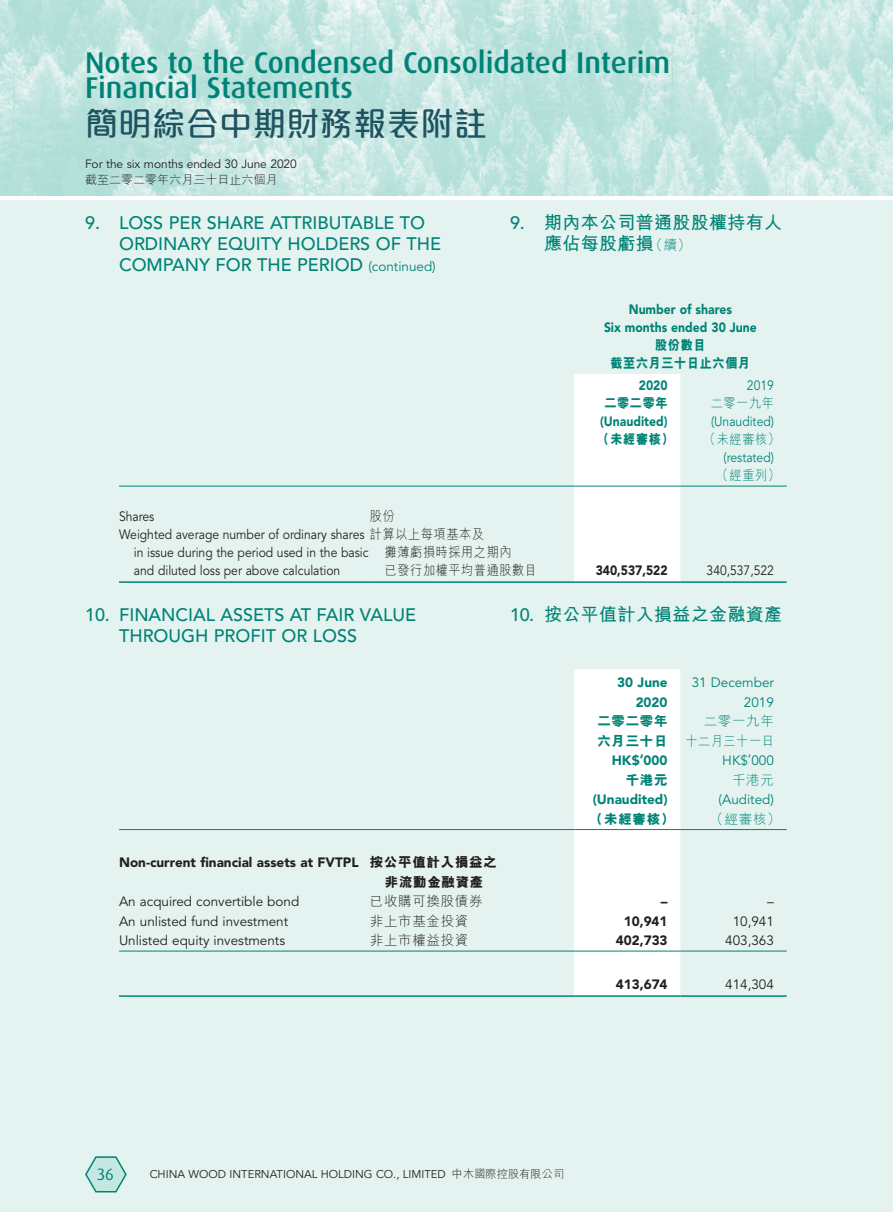
<style>
.page{position:relative;width:893px;height:1212px;background:#fff}
.page>*{position:absolute;margin:0;border:0;box-sizing:border-box;transform-origin:0 0}
.t1{font:500 33px "M Elle HK";letter-spacing:.015em;color:#1f5261}
.t2{font:500 30px/25.5px "Dax";letter-spacing:-.005em;color:#008376}
.Heading_1{font:500 18px/21px "Avenir LT Std";color:#008376}
.C_Heading_1{font:700 18px/21px "M Hei HK";letter-spacing:.02em;color:#008376}
.t3{font:16.5px "Dax";color:#008376}
.Body_Text{font:13.5px/18px "Avenir LT Std";color:#231f20;scale:.9 1}
.Body_Text-2{font:13.5px "Avenir LT Std";color:#231f20}
.Body_Text-3{font:900 13.5px "Avenir LT Std";color:#231f20}
.Body_Text-4{font:900 13.5px "Avenir LT Std";color:#008376;scale:.9 1}
.Body_Text-5{font:13.5px "Avenir LT Std";color:#008376}
.Body_Text-6{font:900 13.5px "Avenir LT Std";color:#008376}
.Body_Text-7{font:800 13.5px "M Hei HK";letter-spacing:.05em;color:#008376;scale:.9 1}
.Body_Text-8{font:13.5px "Avenir LT Std";color:#008376;scale:.9 1}
.Body_Text-9{font:300 13.5px/18px "M Hei HK";letter-spacing:.05em;color:#231f20;scale:.9 1}
.Body_Text-10{font:300 13.5px "M Hei HK";letter-spacing:.05em;color:#008376;scale:.9 1}
.Body_Text-11{font:300 13.5px "M Hei HK";letter-spacing:.05em;color:#231f20}
.Body_Text-12{font:800 13.5px "M Hei HK";letter-spacing:.05em;color:#008376}
.Body_Text-13{font:800 13.5px/19.5px "M Hei HK";letter-spacing:.05em;color:#231f20;text-align:center}
.Body_Text-14{font:300 13.5px "M Hei HK";letter-spacing:.05em;color:#008376}
.Body_Text-15{font:900 13.5px "Avenir LT Std";color:#231f20;scale:.9 1}
.t4{font:12px "Avenir LT Std";letter-spacing:-.005em;color:#231f20}
.t5{font:300 12px "M Hei HK";letter-spacing:.005em;color:#231f20}
.t6{font:11.25px "Avenir LT Std";color:#231f20}
.s1{font-weight:400;font-size:13.5px}
.s2{font-family:"Avenir LT Std";font-weight:500}
.s3{font-weight:300;font-size:13.5px}
.s4{font-family:"M Hei HK";font-weight:300}
</style>
<div class="page">
<div style="left:0;top:200px;width:893px;height:1012px;background:#e4f3f0"></div>
<img style="left:0;top:0;width:893px;height:195px">
<svg style="left:85px;top:1156px;width:42px;height:37px"></svg>
<div style="left:574px;top:374px;width:106px;height:207px;background:#fff"></div>
<hr style="left:119px;top:486px;width:251px;height:1px;background:#008376">
<hr style="left:370px;top:486px;width:204px;height:1px;background:#008376">
<hr style="left:574px;top:486px;width:106px;height:1px;background:#008376">
<hr style="left:680px;top:486px;width:107px;height:1px;background:#008376">
<hr style="left:119px;top:581px;width:251px;height:2px;background:#008376">
<hr style="left:370px;top:581px;width:204px;height:2px;background:#008376">
<hr style="left:574px;top:581px;width:106px;height:2px;background:#008376">
<hr style="left:680px;top:581px;width:107px;height:2px;background:#008376">
<div style="left:574px;top:669px;width:106px;height:326px;background:#fff"></div>
<hr style="left:119px;top:829px;width:251px;height:1px;background:#008376">
<hr style="left:370px;top:829px;width:204px;height:1px;background:#008376">
<hr style="left:574px;top:829px;width:106px;height:1px;background:#008376">
<hr style="left:680px;top:829px;width:107px;height:1px;background:#008376">
<hr style="left:119px;top:951px;width:251px;height:1px;background:#008376">
<hr style="left:370px;top:951px;width:204px;height:1px;background:#008376">
<hr style="left:574px;top:951px;width:106px;height:1px;background:#008376">
<hr style="left:680px;top:951px;width:107px;height:1px;background:#008376">
<hr style="left:119px;top:995px;width:251px;height:2px;background:#008376">
<hr style="left:370px;top:995px;width:204px;height:2px;background:#008376">
<hr style="left:574px;top:995px;width:106px;height:2px;background:#008376">
<hr style="left:680px;top:995px;width:107px;height:2px;background:#008376">
<h2 class="t2" style="left:85px;top:50px;width:587px">Notes to the Condensed Consolidated Interim<br>Financial Statements</h2>
<h1 class="t1" style="left:85px;top:107px;width:404px">簡明綜合中期財務報表附註</h1>
<p class="t4" style="left:85px;top:157px;width:213px">For the six months ended 30 June 2020</p>
<p class="t5" style="left:85px;top:174px;width:194px">截至二零二零年六月三十日止六個月</p>
<p class="Heading_1" style="left:119px;top:212px;width:323px;text-indent:-34px">9. LOSS PER SHARE ATTRIBUTABLE TO<br>ORDINARY EQUITY HOLDERS OF THE<br>COMPANY FOR THE PERIOD <span class="s1">(continued)</span></p>
<p class="C_Heading_1" style="left:544px;top:210px;width:239px;text-indent:-34px"><span class="s2">9.</span> 期內本公司普通股股權持有人應佔每股虧損<span class="s3">（續）</span></p>
<p class="Body_Text-4" style="left:629px;top:301px;width:116px">Number of shares</p>
<p class="Body_Text-4" style="left:604px;top:319px;width:171px">Six months ended 30 June</p>
<p class="Body_Text-7" style="left:655px;top:338px;width:58px">股份數目</p>
<p class="Body_Text-7" style="left:610px;top:356px;width:157px">截至六月三十日止六個月</p>
<p class="Body_Text-4" style="left:639px;top:377px;width:33px">2020</p>
<p class="Body_Text-8" style="left:747px;top:378px;width:31px">2019</p>
<p class="Body_Text-7" style="left:604px;top:396px;width:72px">二零二零年</p>
<p class="Body_Text-10" style="left:711px;top:396px;width:72px">二零一九年</p>
<p class="Body_Text-4" style="left:600px;top:413px;width:76px">(Unaudited)</p>
<p class="Body_Text-8" style="left:711px;top:414px;width:71px">(Unaudited)</p>
<p class="Body_Text-7" style="left:597px;top:432px;width:87px">（未經審核）</p>
<p class="Body_Text-10" style="left:704px;top:432px;width:86px">（未經審核）</p>
<p class="Body_Text-8" style="left:723px;top:450px;width:57px">(restated)</p>
<p class="Body_Text-10" style="left:716px;top:468px;width:72px">（經重列）</p>
<p class="Body_Text" style="left:119px;top:507px;width:41px">Shares</p>
<p class="Body_Text-9" style="left:370px;top:507px;width:29px">股份</p>
<p class="Body_Text" style="left:134px;top:525px;width:390px;text-indent:-15px">Weighted average number of ordinary shares <span class="s4">計算以上每項基本及</span>in issue during the period used in the basic<br>and diluted loss per above calculation</p>
<p class="Body_Text-9" style="left:385px;top:543px;width:171px">攤薄虧損時採用之期內<br>已發行加權平均普通股數目</p>
<p class="Body_Text-15" style="left:596px;top:562px;width:81px">340,537,522</p>
<p class="Body_Text" style="left:707px;top:561px;width:76px">340,537,522</p>
<p class="Heading_1" style="left:119px;top:605px;width:298px;text-indent:-34px">10. FINANCIAL ASSETS AT FAIR VALUE<br>THROUGH PROFIT OR LOSS</p>
<p class="C_Heading_1" style="left:510px;top:603px;width:273px"><span class="s2">10.</span> 按公平值計入損益之金融資產</p>
<p class="Body_Text-6" style="left:617px;top:674px;width:52px">30 June</p>
<p class="Body_Text-6" style="left:636px;top:694px;width:33px">2020</p>
<p class="Body_Text-12" style="left:597px;top:714px;width:72px">二零二零年</p>
<p class="Body_Text-12" style="left:597px;top:734px;width:72px">六月三十日</p>
<p class="Body_Text-5" style="left:692px;top:675px;width:84px">31 December</p>
<p class="Body_Text-5" style="left:744px;top:694px;width:31px">2019</p>
<p class="Body_Text-14" style="left:704px;top:714px;width:72px">二零一九年</p>
<p class="Body_Text-10" style="left:685px;top:734px;width:100px">十二月三十一日</p>
<p class="Body_Text-6" style="left:612px;top:752px;width:57px">HK$’000</p>
<p class="Body_Text-5" style="left:722px;top:753px;width:53px">HK$’000</p>
<p class="Body_Text-12" style="left:626px;top:773px;width:43px">千港元</p>
<p class="Body_Text-14" style="left:732px;top:773px;width:43px">千港元</p>
<p class="Body_Text-6" style="left:593px;top:791px;width:76px">(Unaudited)</p>
<p class="Body_Text-5" style="left:719px;top:792px;width:57px">(Audited)</p>
<p class="Body_Text-12" style="left:589px;top:812px;width:87px">（未經審核）</p>
<p class="Body_Text-14" style="left:710px;top:812px;width:72px">（經審核）</p>
<p class="Body_Text-3" style="left:119px;top:854px;width:241px">Non-current financial assets at FVTPL</p>
<p class="Body_Text-13" style="left:370px;top:852px;width:128px">按公平值計入損益之非流動金融資產</p>
<p class="Body_Text-2" style="left:119px;top:894px;width:182px">An acquired convertible bond</p>
<p class="Body_Text-11" style="left:370px;top:894px;width:114px">已收購可換股債券</p>
<p class="Body_Text-3" style="left:661px;top:893px;width:8px">–</p>
<p class="Body_Text-2" style="left:767px;top:894px;width:8px">–</p>
<p class="Body_Text-2" style="left:119px;top:913px;width:171px">An unlisted fund investment</p>
<p class="Body_Text-11" style="left:370px;top:914px;width:100px">非上市基金投資</p>
<p class="Body_Text-3" style="left:624px;top:913px;width:45px">10,941</p>
<p class="Body_Text-2" style="left:733px;top:913px;width:43px">10,941</p>
<p class="Body_Text-2" style="left:119px;top:933px;width:168px">Unlisted equity investments</p>
<p class="Body_Text-11" style="left:370px;top:933px;width:100px">非上市權益投資</p>
<p class="Body_Text-3" style="left:616px;top:932px;width:53px">402,733</p>
<p class="Body_Text-2" style="left:725px;top:933px;width:50px">403,363</p>
<p class="Body_Text-3" style="left:616px;top:976px;width:53px">413,674</p>
<p class="Body_Text-2" style="left:725px;top:976px;width:50px">414,304</p>
<p class="t3" style="left:97px;top:1165px;width:19px">36</p>
<p class="t6" style="left:150px;top:1167px;width:416px">CHINA WOOD INTERNATIONAL HOLDING CO., LIMITED <span class="s4">中木國際控股有限公司</span></p>
</div>
